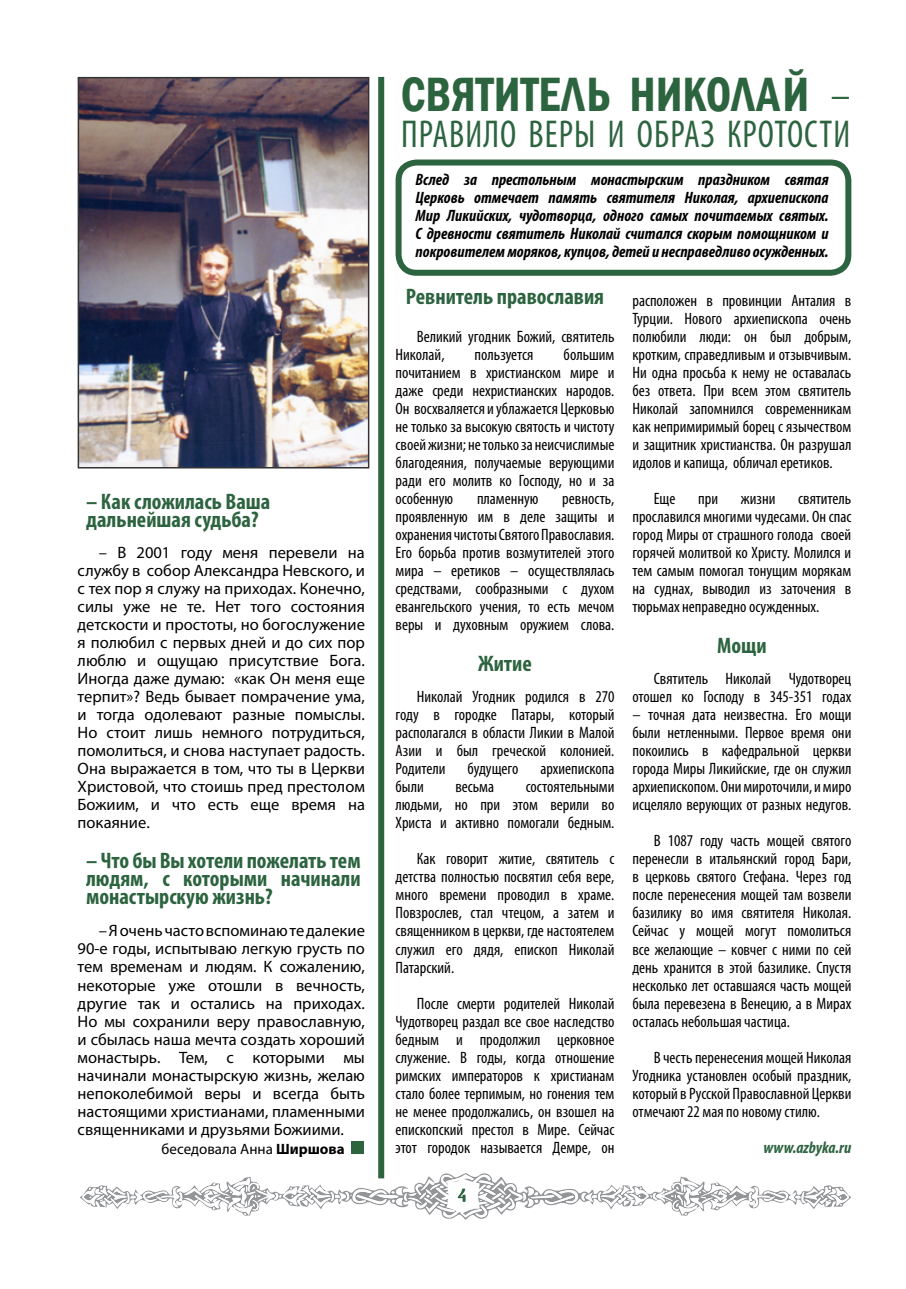
<style>
.page{position:relative;width:906px;height:1289px;background:#fff}
.page>*{position:absolute;margin:0;border:0;box-sizing:border-box;transform-origin:0 0}
.t1{font:600 condensed 49.5px "Franklin Gothic";color:#2d6440;scale:.92 1}
.t2{font:condensed 39px "Myriad Pro";letter-spacing:.03em;color:#2d6440;scale:.93 1}
.t3{font:700 condensed 22.5px/18px "Myriad Pro";color:#2d6440}
.t4{font:condensed 16.5px/18px "Myriad Pro";color:#000;text-align:justify}
.t5{font:16.5px/18px "Myriad Pro";color:#000;text-align:justify}
.t6{font:italic 700 condensed 16.5px/18px "Myriad Pro";color:#000;text-align:justify}
.t7{font:italic 700 condensed 16.5px "Myriad Pro";color:#2d6440}
.t8{font:15px "Myriad Pro";color:#000}
.s1{font-family:"Myriad Pro";font-weight:400;font-size:39px}
.s2{font-weight:700}
</style>
<div class="page">
<svg style="left:80px;top:1171px;width:771px;height:48px"></svg>
<div style="left:351px;top:1141px;width:12px;height:12px;background:#2d6440"></div>
<div style="left:395px;top:159px;width:456px;height:117px;border:6px solid #2d6440;border-radius:18px"></div>
<div style="left:378px;top:77px;width:6px;height:1101px;background:#2d6440"></div>
<img style="left:81px;top:80px;width:285px;height:385px">
<div style="left:78px;top:77px;width:291px;height:391px;border:2px solid #333"></div>
<h1 class="t1" style="left:401px;top:62px;width:490px">Святитель Николай <span class="s1">–</span></h1>
<h2 class="t2" style="left:401px;top:111px;width:485px">правило веры и образ кротости</h2>
<p class="t6" style="left:415px;top:171px;width:414px">Вслед за престольным монастырским праздником святая Церковь отмечает память святителя Николая, архиепископа Мир Ликийских, чудотворца, одного самых почитаемых святых.<br>С древности святитель Николай считался скорым помощником и покровителем моряков, купцов, детей и несправедливо осужденных.</p>
<h3 class="t3" style="left:406px;top:287px;width:200px">Ревнитель православия</h3>
<p class="t4" style="left:395px;top:327px;width:220px;text-indent:21px">Великий угодник Божий, святитель<br>Николай,</p>
<p class="t4" style="left:632px;top:291px;width:220px">расположен в провинции Анталия в Турции. Нового архиепископа очень полюбили люди: он был добрым, кротким, справедливым и отзывчивым.<br>Ни одна просьба к нему не оставалась без ответа. При всем этом святитель Николай запомнился современникам как непримиримый борец с язычеством и защитник христианства. Он разрушал идолов и капища, обличал еретиков.</p>
<p class="t4" style="left:653px;top:489px;width:23px">Еще</p>
<p class="t4" style="left:698px;top:489px;width:21px">при</p>
<p class="t4" style="left:741px;top:489px;width:36px">жизни</p>
<p class="t4" style="left:395px;top:345px;width:220px;text-indent:168px">большим почитанием в христианском мире и даже среди нехристианских народов.<br>Он восхваляется и ублажается Церковью не только за высокую святость и чистоту своей жизни; не только за неисчислимые благодеяния, получаемые верующими ради его молитв ко Господу, но и за особенную</p>
<p class="t4" style="left:474px;top:345px;width:60px">пользуется</p>
<h3 class="t3" style="left:86px;top:491px;width:186px">– Как сложилась Ваша дальнейшая судьба?</h3>
<p class="t5" style="left:78px;top:543px;width:289px;text-indent:21px">– В 2001 году меня перевели на службу в собор Александра Невского, и с тех пор я служу на приходах. Конечно, силы уже не те. Нет того состояния детскости и простоты, но богослужение я полюбил с первых дней и до сих пор люблю и ощущаю присутствие Бога.<br>Иногда даже думаю: «как Он меня еще терпит»? Ведь бывает помрачение ума, и тогда одолевают разные помыслы.<br>Но стоит лишь немного потрудиться, помолиться, и снова наступает радость.<br>Она выражается в том, что ты в Церкви Христовой, что стоишь пред престолом Божиим, и что есть еще время на покаяние.</p>
<h3 class="t3" style="left:86px;top:850px;width:276px;text-align:justify">– Что бы Вы хотели пожелать тем людям, с которыми начинали монастырскую жизнь?</h3>
<p class="t5" style="left:78px;top:921px;width:289px;text-indent:21px">– Я очень часто вспоминаю те далекие 90-е годы, испытываю легкую грусть по тем временам и людям. К сожалению, некоторые уже отошли в вечность, другие так и остались на приходах.<br>Но мы сохранили веру православную, и сбылась наша мечта создать хороший монастырь. Тем, с которыми мы начинали монастырскую жизнь, желаю непоколебимой веры и всегда быть настоящими христианами, пламенными священниками и друзьями Божиими.</p>
<p class="t4" style="left:395px;top:489px;width:220px;text-indent:167px">ревность, проявленную им в деле защиты и охранения чистоты Святого Православия.<br>Его борьба против возмутителей этого мира – еретиков – осуществлялась средствами, сообразными с духом евангельского учения, то есть мечом веры и духовным оружием слова.</p>
<h3 class="t3" style="left:478px;top:653px;width:55px">Житие</h3>
<p class="t4" style="left:395px;top:687px;width:220px;text-indent:21px">Николай Угодник родился в 270 году в городке Патары, который располагался в области Ликии в Малой Азии и был греческой колонией.<br>Родители</p>
<p class="t4" style="left:477px;top:489px;width:63px">пламенную</p>
<p class="t4" style="left:632px;top:489px;width:220px;text-indent:166px">святитель прославился многими чудесами. Он спас город Миры от страшного голода своей горячей молитвой ко Христу. Молился и тем самым помогал тонущим морякам на суднах, выводил из заточения в тюрьмах неправедно осужденных.</p>
<h3 class="t3" style="left:717px;top:635px;width:51px">Мощи</h3>
<p class="t4" style="left:632px;top:669px;width:220px;text-align:right">Святитель Николай Чудотворец отошел ко Господу в 345-351 годах</p>
<p class="t4" style="left:632px;top:705px;width:220px">– точная дата неизвестна. Его мощи были нетленными. Первое время они покоились в кафедральной церкви города Миры Ликийские, где он служил архиепископом. Они мироточили, и миро исцеляло верующих от разных недугов.</p>
<p class="t4" style="left:632px;top:831px;width:220px;text-indent:21px">В 1087 году часть мощей святого перенесли в итальянский город Бари, в церковь святого Стефана. Через год после перенесения мощей там возвели базилику во имя святителя Николая.<br>Сейчас у мощей могут помолиться все желающие – ковчег с ними по сей день хранится в этой базилике. Спустя несколько лет оставшаяся часть мощей была перевезена в Венецию, а в Мирах осталась небольшая частица.</p>
<p class="t4" style="left:632px;top:1047px;width:220px;text-indent:21px">В честь перенесения мощей Николая Угодника установлен особый праздник, который в Русской Православной Церкви отмечают 22 мая по новому стилю.</p>
<p class="t4" style="left:467px;top:759px;width:52px">будущего</p>
<p class="t4" style="left:540px;top:759px;width:75px">архиепископа</p>
<p class="t4" style="left:395px;top:777px;width:30px">были</p>
<p class="t4" style="left:455px;top:777px;width:40px">весьма</p>
<p class="t4" style="left:395px;top:777px;width:220px;text-indent:130px">состоятельными людьми, но при этом верили во Христа и активно помогали бедным.</p>
<p class="t4" style="left:395px;top:849px;width:220px;text-indent:21px">Как говорит житие, святитель с детства полностью посвятил себя вере, много времени проводил в храме.<br>Повзрослев, стал чтецом, а затем и священником в церкви, где настоятелем служил его дядя, епископ Николай Патарский.</p>
<p class="t4" style="left:395px;top:993px;width:220px;text-indent:21px">После смерти родителей Николай Чудотворец раздал все свое наследство бедным и продолжил церковное служение. В годы, когда отношение римских императоров к христианам стало более терпимым, но гонения тем не менее продолжались, он взошел на епископский престол в Мире. Сейчас этот городок называется Демре, он</p>
<p class="t8" style="left:162px;top:1139px;width:185px">беседовала Анна <span class="s2">Ширшова</span></p>
<p class="t7" style="left:763px;top:1136px;width:89px">www.azbyka.ru</p>
</div>
